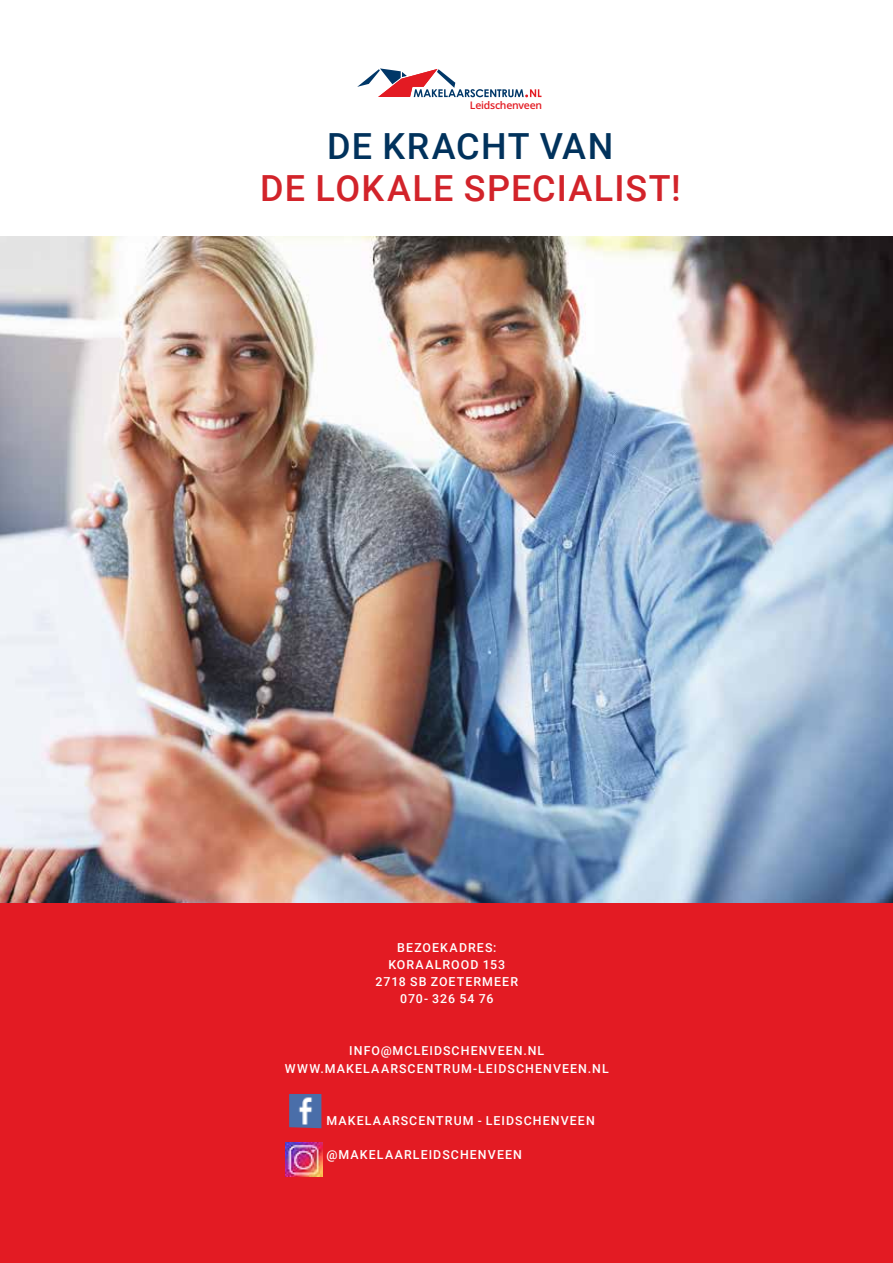
<style>
.page{position:relative;width:893px;height:1263px;background:#fff}
.page>*{position:absolute;margin:0;border:0;box-sizing:border-box;transform-origin:0 0}
.t1{font:500 36px "Roboto";letter-spacing:.035em;color:#d2232a}
.t2{font:500 36px "Roboto";letter-spacing:.035em;color:#01325c}
.t3{font:500 12.3px/17.2px "Roboto";letter-spacing:.085em;color:#fff;text-align:center}
.t4{font:600 10.5px "Open Sans";letter-spacing:-.025em;color:#e31b23}
</style>
<div class="page">
<img style="left:0;top:236px;width:893px;height:668px">
<div style="left:0;top:904px;width:893px;height:359px;background:#e31b23"></div>
<img style="left:285px;top:1142px;width:38px;height:34px">
<img style="left:289px;top:1094px;width:32px;height:34px">
<svg style="left:357px;top:68px;width:184px;height:29px"></svg>
<p class="t4" style="left:470px;top:98px;width:74px">Leidschenveen</p>
<h1 class="t2" style="left:327px;top:121px;width:288px">DE KRACHT VAN</h1>
<h1 class="t1" style="left:260px;top:163px;width:422px">DE LOKALE SPECIALIST!</h1>
<p class="t3" style="left:376px;top:938px;width:144px">BEZOEKADRES:<br>KORAALROOD 153<br>2718 SB ZOETERMEER<br>070- 326 54 76</p>
<p class="t3" style="left:285px;top:1042px;width:325px">INFO@MCLEIDSCHENVEEN.NL<br>WWW.MAKELAARSCENTRUM-LEIDSCHENVEEN.NL</p>
<p class="t3" style="left:326px;top:1111px;width:270px">MAKELAARSCENTRUM - LEIDSCHENVEEN</p>
<p class="t3" style="left:327px;top:1146px;width:197px">@MAKELAARLEIDSCHENVEEN</p>
</div>
